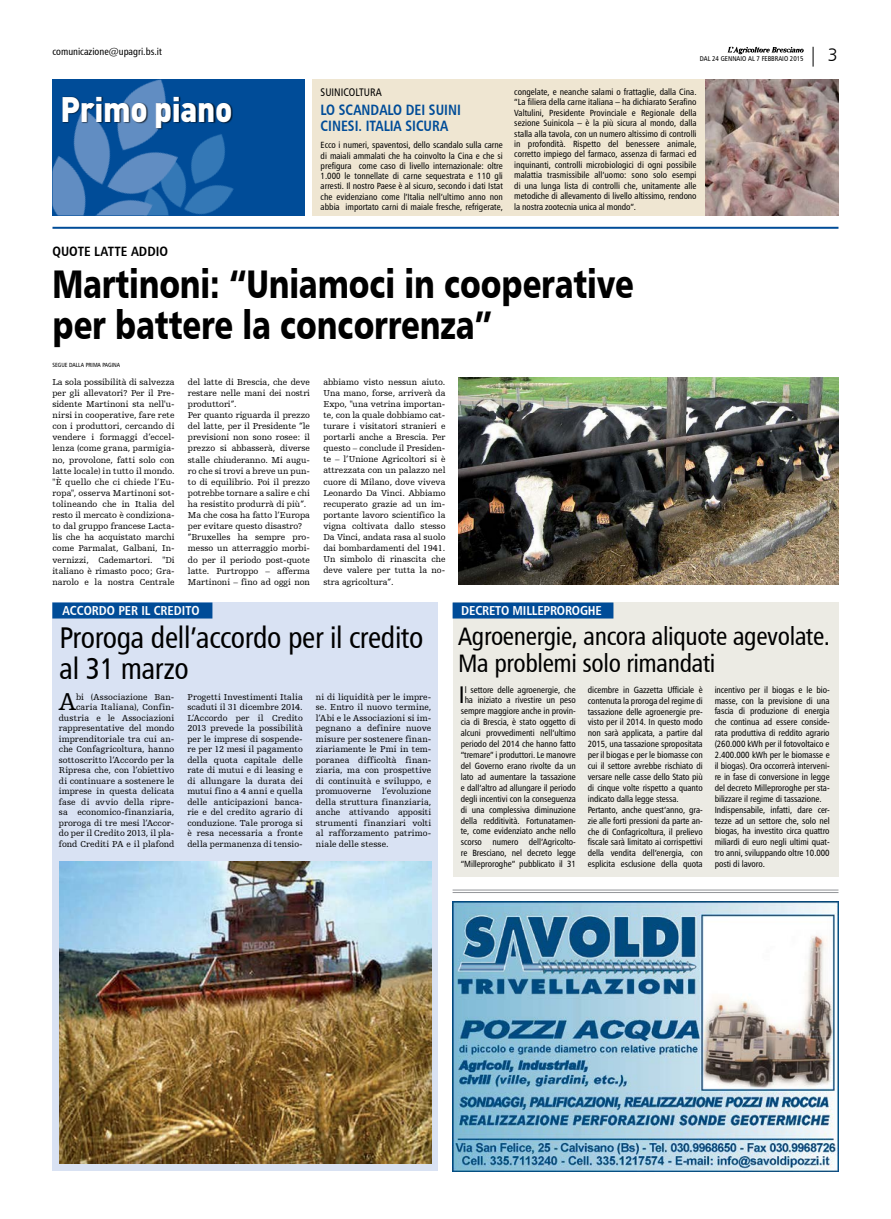
<style>
.page{position:relative;width:891px;height:1219px;background:#fff}
.page>*{position:absolute;margin:0;border:0;box-sizing:border-box;transform-origin:0 0}
.t1{font:40px/41px "Humanist 777 BT Black B";letter-spacing:-.005em;color:#000;scale:.78 1}
.t2{font:900 35px "DIN";letter-spacing:-.01em;color:#fff;scale:.9 1}
.t3{font:30px/31px "Humanist 777 BT Roman Condensed B";letter-spacing:-.01em;color:#000}
.t4{font:25.3px/27px "Humanist 777 BT Roman Condensed B";letter-spacing:-.015em;color:#000}
.t5{font:25.1px "Humanist Slabserif 712 BT";color:#000}
.t6{font:24.1px "Humanist 777 BT Roman Condensed B";color:#000}
.t7{font:18px "Humanist 777 BT Light B";color:#000}
.t8{font:15px "Humanist 777 BT Bold Condensed B";color:#004c98;scale:.94 1}
.t9{font:13.5px "Humanist 777 BT Bold Condensed B";color:#000}
.t10{font:13px "Humanist 777 BT Bold Condensed B";letter-spacing:-.01em;color:#fff}
.t11{font:11px "Humanist 777 BT Roman Condensed B";color:#000}
.t12{font:10px "Humanist 777 BT Roman Condensed B";color:#000}
.t13{font:9px/11.1px "Humanist Slabserif 712 BT";color:#000;text-align:justify}
.t14{font:9px/10.9px "Humanist 777 BT Roman Condensed B";letter-spacing:-.005em;color:#000}
.t15{font:7px "Humanist 777 BT Roman Condensed B";color:#000}
.t16{font:6px "Humanist 777 BT Roman Condensed B";color:#000}
</style>
<div class="page">
<div style="left:52px;top:79px;width:253px;height:136px;background:#004c98"></div>
<img style="left:185px;top:134px;width:49px;height:81px">
<img style="left:52px;top:79px;width:133px;height:136px">
<hr style="left:52px;top:227px;width:786px;height:2px;background:#004c98">
<div style="left:62px;top:96px;width:171px;height:34px;background:#000;opacity:.75"></div>
<div style="left:52px;top:602px;width:386px;height:569px;background:#d9e2f3"></div>
<div style="left:52px;top:602px;width:160px;height:16px;background:#004c98"></div>
<img style="left:458px;top:378px;width:380px;height:206px">
<img style="left:60px;top:862px;width:371px;height:302px">
<img style="left:452px;top:902px;width:386px;height:269px">
<hr style="left:452px;top:890px;width:386px;height:1px;background:#939598">
<hr style="left:452px;top:892px;width:386px;height:1px;background:#939598">
<div style="left:452px;top:602px;width:386px;height:275px;background:#ecebe4"></div>
<div style="left:452px;top:602px;width:161px;height:16px;background:#004c98"></div>
<div style="left:312px;top:79px;width:392px;height:136px;background:#efe6d2"></div>
<img style="left:704px;top:79px;width:134px;height:136px">
<svg style="left:812px;top:47px;width:1px;height:20px"></svg>
<img style="left:727px;top:47px;width:77px;height:8px">
<p class="t12" style="left:52px;top:45px;width:111px">comunicazione@upagri.bs.it</p>
<h2 class="t2" style="left:60px;top:86px;width:193px">Primo piano</h2>
<p class="t11" style="left:320px;top:86px;width:62px">SUINICOLTURA</p>
<h3 class="t8" style="left:320px;top:100px;width:29px">LO SCANDALO</h3>
<h3 class="t8" style="left:405px;top:100px;width:33px">DEI SUINI</h3>
<h3 class="t8" style="left:320px;top:116px;width:8px">CINESI</h3>
<h3 class="t8" style="left:358px;top:116px;width:20px">. ITALIA</h3>
<h3 class="t8" style="left:405px;top:116px;width:9px">SICURA</h3>
<p class="t14" style="left:320px;top:140px;width:184px;line-height:10.2px;text-align:justify">Ecco i numeri, spaventosi, dello scandalo sulla carne di maiali ammalati che ha coinvolto la Cina e che si prefigura come caso di livello internazionale: oltre 1.000 le tonnellate di carne sequestrata e 110 gli arresti. Il nostro Paese è al sicuro, secondo i dati Istat che evidenziano come l’Italia nell’ultimo anno non abbia importato carni di maiale fresche, refrigerate,</p>
<p class="t15" style="left:699px;top:54px;width:105px">dal 24 gennaio AL 7 FEBBRAIO 2015</p>
<p class="t14" style="left:514px;top:86px;width:184px;line-height:10.5px;text-align:justify">congelate, e neanche salami o frattaglie, dalla Cina. “La filiera della carne italiana – ha dichiarato Serafino Valtulini, Presidente Provinciale e Regionale della sezione Suinicola – è la più sicura al mondo, dalla stalla alla tavola, con un numero altissimo di controlli in profondità. Rispetto del benessere animale, corretto impiego del farmaco, assenza di farmaci ed inquinanti, controlli microbiologici di ogni possibile malattia trasmissibile all’uomo: sono solo esempi di una lunga lista di controlli che, unitamente alle metodiche di allevamento di livello altissimo, rendono la nostra zootecnia unica al mondo”.</p>
<h3 class="t9" style="left:52px;top:243px;width:117px">QUOTE LATTE ADDIO</h3>
<h1 class="t1" style="left:52px;top:263px;width:746px">Martinoni: “Uniamoci in cooperative per battere la concorrenza”</h1>
<p class="t13" style="left:52px;top:376px;width:124px">La sola possibilità di salvezza per gli allevatori? Per il Pre&shy;sidente Martinoni sta nell'u&shy;nirsi in cooperative, fare rete con i produttori, cercando di vendere i formaggi d’eccel&shy;lenza (come grana, parmigia&shy;no, provolone, fatti solo con latte locale) in tutto il mondo. "È quello che ci chiede l’Eu&shy;ropa", osserva Martinoni sot&shy;tolineando che in Italia del resto il mercato è condiziona&shy;to dal gruppo francese Lacta&shy;lis che ha acquistato marchi come Parmalat, Galbani, In&shy;vernizzi, Cademartori. "Di italiano è rimasto poco; Gra&shy;narolo e la nostra Centrale</p>
<p class="t13" style="left:188px;top:376px;width:123px;text-align:left">del latte di Brescia, che deve restare nelle mani dei nostri produttori”.<br>Per quanto riguarda il prezzo del latte, per il Presidente ”le previsioni non sono rosee: il prezzo si abbasserà, diverse stalle chiuderanno. Mi augu&shy;ro che si trovi a breve un pun&shy;to di equilibrio. Poi il prezzo potrebbe tornare a salire e chi ha resistito produrrà di più”.<br>Ma che cosa ha fatto l’Europa per evitare questo disastro? ”Bruxelles ha sempre pro&shy;messo un atterraggio morbi&shy;do per il periodo post-quote latte. Purtroppo – afferma<br>Martinoni – fino ad oggi non</p>
<p class="t13" style="left:323px;top:376px;width:123px">abbiamo visto nessun aiuto.<br>Una mano, forse, arriverà da Expo, "una vetrina importan&shy;te, con la quale dobbiamo cat&shy;turare i visitatori stranieri e portarli anche a Brescia. Per questo – conclude il Presiden&shy;te – l’Unione Agricoltori si è attrezzata con un palazzo nel cuore di Milano, dove viveva Leonardo Da Vinci. Abbiamo recuperato grazie ad un im&shy;portante lavoro scientifico la vigna coltivata dallo stesso Da Vinci, andata rasa al suolo dai bombardamenti del 1941.<br>Un simbolo di rinascita che deve valere per tutta la no&shy;stra agricoltura”.</p>
<p class="t16" style="left:52px;top:362px;width:69px">SEGUE DALLA PRIMA PAGINA</p>
<h3 class="t7" style="left:827px;top:44px;width:12px">3</h3>
<h3 class="t10" style="left:62px;top:602px;width:139px">ACCORDO PER IL CREDITO</h3>
<h3 class="t3" style="left:60px;top:621px;width:365px">Proroga dell’accordo per il credito al 31 marzo</h3>
<h3 class="t5" style="left:59px;top:687px;width:18px">A</h3>
<p class="t13" style="left:59px;top:691px;width:117px;line-height:10.5px;text-align:right">bi (Associazione Ban&shy;caria Italiana), Confin&shy;dustria e le Associazioni rappresentative del mondo imprenditoriale tra cui an&shy;che Confagricoltura, hanno sottoscritto l’Accordo per la<br>Ripresa che, con l’obiettivo di continuare a sostenere le imprese in questa delicata fase di avvio della ripre&shy;sa economico-finanziaria, proroga di tre mesi l’Accor&shy;do per il Credito 2013, il pla&shy;fond Crediti PA e il plafond</p>
<p class="t13" style="left:187px;top:691px;width:117px;line-height:10.5px">Progetti Investimenti Italia scaduti il 31 dicembre 2014.<br>L’Accordo per il Credito 2013 prevede la possibilità per le imprese di sospende&shy;re per 12 mesi il pagamento della quota capitale delle rate di mutui e di leasing e di allungare la durata dei mutui fino a 4 anni e quella delle anticipazioni banca&shy;rie e del credito agrario di conduzione. Tale proroga si è resa necessaria a fronte della permanenza di tensio-</p>
<p class="t13" style="left:316px;top:691px;width:117px;line-height:10.5px">ni di liquidità per le impre&shy;se. Entro il nuovo termine, l’Abi e le Associazioni si im&shy;pegnano a definire nuove misure per sostenere finan&shy;ziariamente le Pmi in tem&shy;poranea difficoltà finan&shy;ziaria, ma con prospettive di continuità e sviluppo, e promuoverne l’evoluzione della struttura finanziaria, anche attivando appositi strumenti finanziari volti al rafforzamento patrimo&shy;niale delle stesse.</p>
<h3 class="t10" style="left:461px;top:602px;width:142px">DECRETO MILLEPROROGHE</h3>
<h3 class="t4" style="left:458px;top:622px;width:373px">Agroenergie, ancora aliquote agevolate.<br>Ma problemi solo rimandati</h3>
<h3 class="t6" style="left:458px;top:680px;width:7px">I</h3>
<p class="t14" style="left:460px;top:684px;width:116px;text-align:center">l settore delle agroenergie, che ha iniziato a rivestire un peso sempre maggiore anche in provin&shy;cia di Brescia, è stato oggetto di alcuni provvedimenti nell’ultimo periodo del 2014 che hanno fatto “tremare” i produttori. Le manovre del Governo erano rivolte da un lato ad aumentare la tassazione e dall’altro ad allungare il periodo degli incentivi con la conseguenza di una complessiva diminuzione della redditività. Fortunatamen&shy;te, come evidenziato anche nello scorso numero dell’Agricolto&shy;re Bresciano, nel decreto legge “Milleproroghe” pubblicato il 31</p>
<p class="t14" style="left:587px;top:684px;width:116px">dicembre in Gazzetta Ufficiale è contenuta la proroga del regime di tassazione delle agroenergie pre&shy;visto per il 2014. In questo modo non sarà applicata, a partire dal 2015, una tassazione spropositata per il biogas e per le biomasse con cui il settore avrebbe rischiato di versare nelle casse dello Stato più di cinque volte rispetto a quanto indicato dalla legge stessa.<br>Pertanto, anche quest’anno, gra&shy;zie alle forti pressioni da parte an&shy;che di Confagricoltura, il prelievo fiscale sarà limitato ai corrispettivi della vendita dell’energia, con esplicita esclusione della quota</p>
<p class="t14" style="left:714px;top:684px;width:116px">incentivo per il biogas e le bio&shy;masse, con la previsione di una fascia di produzione di energia che continua ad essere conside&shy;rata produttiva di reddito agrario (260.000 kWh per il fotovoltaico e<br>2.400.000 kWh per le biomasse e il biogas). Ora occorrerà interveni&shy;re in fase di conversione in legge del decreto Milleproroghe per sta&shy;bilizzare il regime di tassazione.<br>Indispensabile, infatti, dare cer&shy;tezze ad un settore che, solo nel biogas, ha investito circa quattro miliardi di euro negli ultimi quat&shy;tro anni, sviluppando oltre 10.000 posti di lavoro.</p>
</div>
